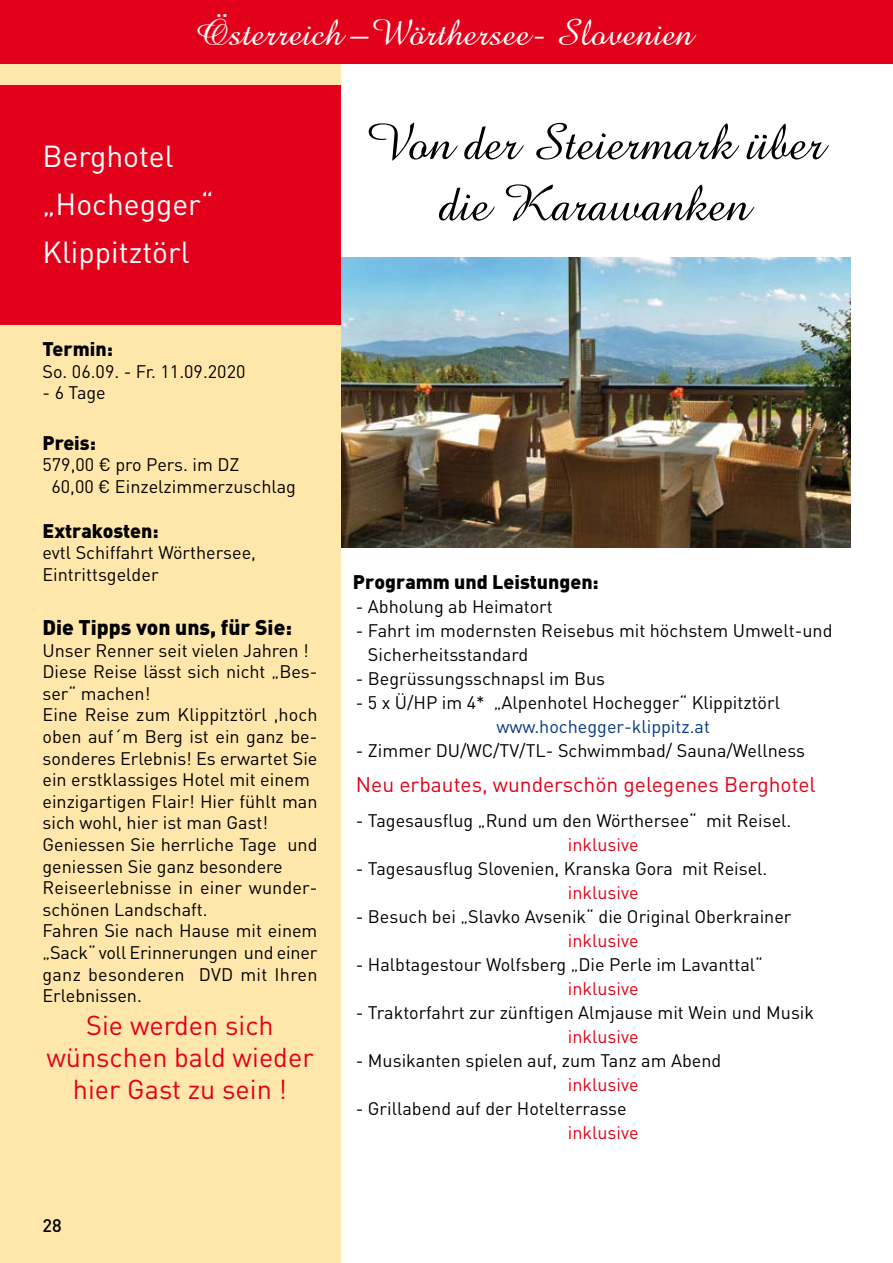
<style>
.page{position:relative;width:893px;height:1263px;background:#fff}
.page>*{position:absolute;margin:0;border:0;box-sizing:border-box;transform-origin:0 0}
.t1{font:51px/61.2px "Amazone BT";letter-spacing:-.005em;color:#000;text-align:center}
.t2{font:37.5px "Amazone BT";color:#fff}
.t3{font:30px/48px "DIN Pro";color:#fff}
.t4{font:27px/32.4px "DIN Pro";color:#e2001a;text-align:center}
.t5{font:21px "DIN Pro";color:#e2001a}
.t6{font:900 21px "DIN Pro";color:#000}
.t7{font:900 19.5px "DIN Pro";color:#000}
.t8{font:18px/21.6px "DIN Pro";color:#000}
.t9{font:18px "DIN Pro";color:#e2001a}
.t10{font:18px "DIN Pro";color:#003882}
.t11{font:500 18px "DIN Pro";color:#000}
</style>
<div class="page">
<img style="left:340px;top:257px;width:510px;height:290px">
<div style="left:0;top:64px;width:340px;height:1199px;background:#ffe7ab"></div>
<div style="left:0;top:0;width:893px;height:64px;background:#e2001a"></div>
<div style="left:0;top:85px;width:340px;height:239px;background:#e2001a"></div>
<h2 class="t2" style="left:196px;top:12px;width:498px">Österreich –Wörthersee- Slovenien</h2>
<h3 class="t3" style="left:43px;top:131px;width:173px">Berghotel „Hochegger“<br>Klippitztörl</h3>
<p class="t7" style="left:43px;top:336px;width:72px">Termin:</p>
<p class="t8" style="left:43px;top:360px;width:204px">So. 06.09. - Fr. 11.09.2020</p>
<p class="t8" style="left:43px;top:381px;width:65px">- 6 Tage</p>
<p class="t7" style="left:43px;top:429px;width:55px">Preis:</p>
<p class="t8" style="left:51px;top:453px;width:246px;text-indent:-9px">579,00 € pro Pers. im DZ<br>60,00 € Einzelzimmerzuschlag</p>
<p class="t7" style="left:43px;top:517px;width:118px">Extrakosten:</p>
<p class="t8" style="left:43px;top:541px;width:215px">evtl Schiffahrt Wörthersee,<br>Eintrittsgelder</p>
<p class="t6" style="left:43px;top:613px;width:251px">Die Tipps von uns, für Sie:</p>
<p class="t8" style="left:43px;top:638px;width:276px">Unser Renner seit vielen Jahren !<br>Diese Reise lässt sich nicht „Bes&shy;ser“ machen!<br>Eine Reise zum Klippitztörl ,hoch oben auf´m Berg ist ein ganz be&shy;sonderes Erlebnis! Es erwartet Sie ein erstklassiges Hotel mit einem einzigartigen Flair! Hier fühlt man sich wohl, hier ist man Gast!<br>Geniessen Sie herrliche Tage und geniessen Sie ganz besondere<br>Reiseerlebnisse in einer wunder&shy;schönen Landschaft.<br>Fahren Sie nach Hause mit einem „Sack“ voll Erinnerungen und einer ganz besonderen DVD mit Ihren<br>Erlebnissen.</p>
<h3 class="t4" style="left:46px;top:1007px;width:269px">Sie werden sich wünschen bald wieder hier Gast zu sein !</h3>
<p class="t11" style="left:43px;top:1213px;width:21px">28</p>
<h1 class="t1" style="left:365px;top:113px;width:461px">Von der Steiermark über die Karawanken</h1>
<p class="t7" style="left:353px;top:569px;width:247px">Programm und Leistungen:</p>
<p class="t8" style="left:356px;top:595px;width:198px">- Abholung ab Heimatort</p>
<p class="t8" style="left:368px;top:618px;width:466px;line-height:24px;text-indent:-12px">- Fahrt im modernsten Reisebus mit höchstem Umwelt-und<br>Sicherheitsstandard</p>
<p class="t8" style="left:356px;top:667px;width:251px">- Begrüssungsschnapsl im Bus</p>
<p class="t8" style="left:356px;top:691px;width:426px">- 5 x Ü/HP im 4* „Alpenhotel Hochegger“ Klippitztörl</p>
<p class="t10" style="left:496px;top:714px;width:215px">www.hochegger-klippitz.at</p>
<p class="t8" style="left:356px;top:739px;width:451px">- Zimmer DU/WC/TV/TL- Schwimmbad/ Sauna/Wellness</p>
<p class="t5" style="left:356px;top:770px;width:461px">Neu erbautes, wunderschön gelegenes Berghotel</p>
<p class="t8" style="left:356px;top:808px;width:437px">- Tagesausflug „Rund um den Wörthersee“ mit Reisel.</p>
<p class="t9" style="left:568px;top:832px;width:72px">inklusive</p>
<p class="t8" style="left:356px;top:856px;width:413px">- Tagesausflug Slovenien, Kranska Gora mit Reisel.</p>
<p class="t9" style="left:568px;top:880px;width:72px">inklusive</p>
<p class="t8" style="left:356px;top:904px;width:437px">- Besuch bei „Slavko Avsenik“ die Original Oberkrainer</p>
<p class="t9" style="left:568px;top:928px;width:72px">inklusive</p>
<p class="t8" style="left:356px;top:952px;width:408px">- Halbtagestour Wolfsberg „Die Perle im Lavanttal“</p>
<p class="t9" style="left:568px;top:976px;width:72px">inklusive</p>
<p class="t8" style="left:356px;top:1000px;width:460px">- Traktorfahrt zur zünftigen Almjause mit Wein und Musik</p>
<p class="t9" style="left:568px;top:1024px;width:72px">inklusive</p>
<p class="t8" style="left:356px;top:1048px;width:367px">- Musikanten spielen auf, zum Tanz am Abend</p>
<p class="t9" style="left:568px;top:1072px;width:72px">inklusive</p>
<p class="t8" style="left:356px;top:1096px;width:272px">- Grillabend auf der Hotelterrasse</p>
<p class="t9" style="left:568px;top:1120px;width:72px">inklusive</p>
</div>
